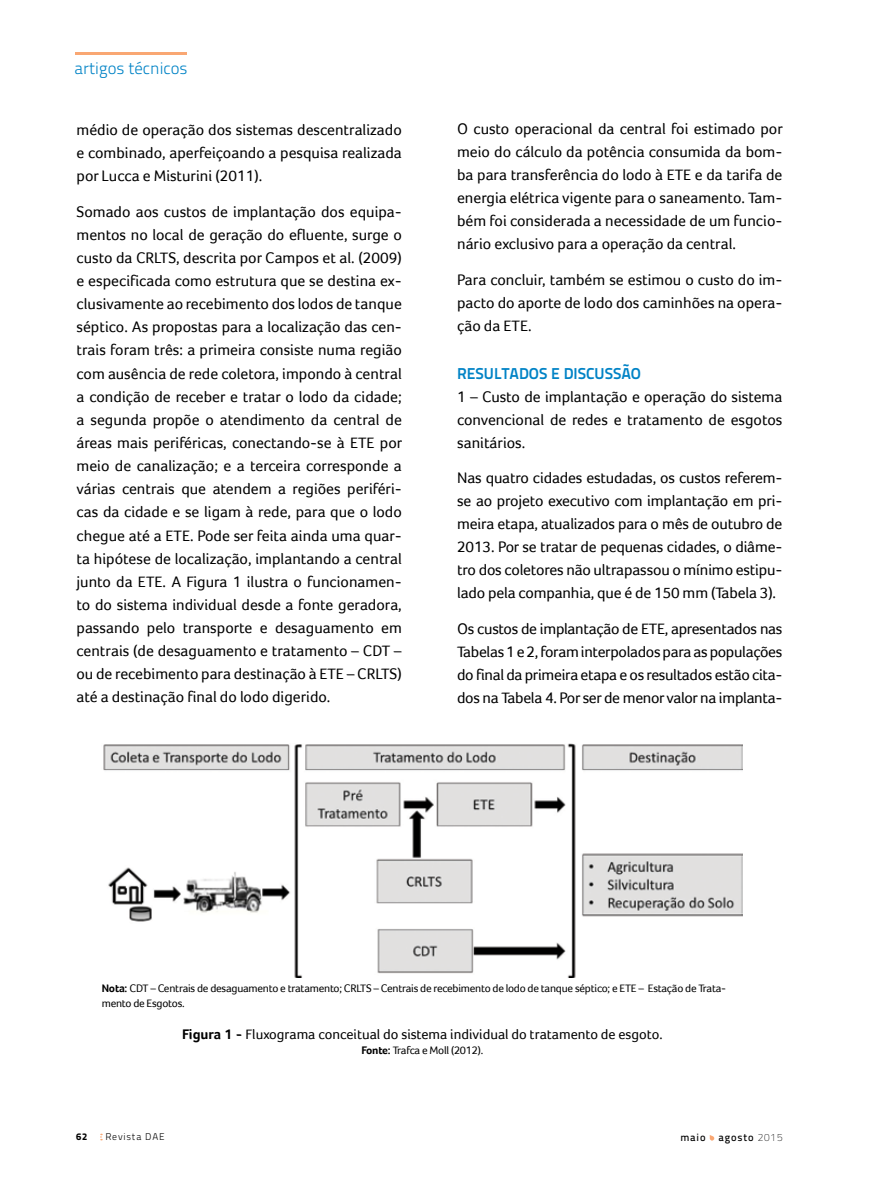
<style>
.page{position:relative;width:893px;height:1191px;background:#fff}
.page>*{position:absolute;margin:0;border:0;box-sizing:border-box;transform-origin:0 0}
.t1{font:300 16.65px "Titillium Text 22 L";color:#0083c6}
.t2{font:15.75px/23.1px "Foco";color:#000;text-align:justify}
.t3{font:700 15.75px "Titillium Text 22 L";color:#0083c6}
.t4{font:14.25px "Foco";color:#000}
.t5{font:11.25px/15px "Foco";letter-spacing:-.02em;color:#000}
.t6{font:500 10.5px "Titillium Text 22 L";letter-spacing:.08em;color:#000}
.t7{font:300 9.75px "Titillium Text 22 L";letter-spacing:.08em;color:#000}
.t8{font:800 9.75px "Titillium Text 22 L";color:#000}
.s1{font-weight:700}
.s2{font-weight:100}
</style>
<div class="page">
<img style="left:103px;top:744px;width:640px;height:233px">
<hr style="left:75px;top:52px;width:112px;height:3px;background:#f9a773">
<svg style="left:710px;top:1135px;width:4px;height:5px"></svg>
<p class="t1" style="left:75px;top:56px;width:115px">artigos técnicos</p>
<p class="t2" style="left:77px;top:118px;width:327px">médio de operação dos sistemas descentralizado e combinado, aperfeiçoando a pesquisa realizada por Lucca e Misturini (2011).</p>
<p class="t2" style="left:77px;top:200px;width:327px">Somado aos custos de implantação dos equipa&shy;mentos no local de geração do efluente, surge o custo da CRLTS, descrita por Campos et al. (2009) e especificada como estrutura que se destina ex&shy;clusivamente ao recebimento dos lodos de tanque séptico. As propostas para a localização das cen&shy;trais foram três: a primeira consiste numa região com ausência de rede coletora, impondo à central a condição de receber e tratar o lodo da cidade; a segunda propõe o atendimento da central de áreas mais periféricas, conectando-se à ETE por meio de canalização; e a terceira corresponde a várias centrais que atendem a regiões periféri&shy;cas da cidade e se ligam à rede, para que o lodo chegue até a ETE. Pode ser feita ainda uma quar&shy;ta hipótese de localização, implantando a central junto da ETE. A Figura 1 ilustra o funcionamen&shy;to do sistema individual desde a fonte geradora, passando pelo transporte e desaguamento em centrais (de desaguamento e tratamento – CDT – ou de recebimento para destinação à ETE – CRLTS) até a destinação final do lodo digerido.</p>
<p class="t2" style="left:457px;top:117px;width:327px">O custo operacional da central foi estimado por meio do cálculo da potência consumida da bom&shy;ba para transferência do lodo à ETE e da tarifa de energia elétrica vigente para o saneamento. Tam&shy;bém foi considerada a necessidade de um funcio&shy;nário exclusivo para a operação da central.</p>
<p class="t2" style="left:457px;top:268px;width:327px">Para concluir, também se estimou o custo do im&shy;pacto do aporte de lodo dos caminhões na opera&shy;ção da ETE.</p>
<p class="t3" style="left:457px;top:361px;width:185px">RESULTADOS E DISCUSSÃO</p>
<p class="t2" style="left:457px;top:385px;width:327px">1 – Custo de implantação e operação do sistema convencional de redes e tratamento de esgotos sanitários.</p>
<p class="t2" style="left:457px;top:466px;width:327px">Nas quatro cidades estudadas, os custos referem&shy;se ao projeto executivo com implantação em pri&shy;meira etapa, atualizados para o mês de outubro de 2013. Por se tratar de pequenas cidades, o diâme&shy;tro dos coletores não ultrapassou o mínimo estipu&shy;lado pela companhia, que é de 150 mm (Tabela 3).</p>
<p class="t2" style="left:457px;top:617px;width:327px">Os custos de implantação de ETE, apresentados nas Tabelas 1 e 2, foram interpolados para as populações do final da primeira etapa e os resultados estão cita&shy;dos na Tabela 4. Por ser de menor valor na implanta-</p>
<p class="t5" style="left:102px;top:980px;width:626px"><span class="s1">Nota:</span> CDT – Centrais de desaguamento e tratamento; CRLTS – Centrais de recebimento de lodo de tanque séptico; e ETE – Estação de Trata&shy;mento de Esgotos.</p>
<p class="t4" style="left:182px;top:1026px;width:482px"><span class="s1">Figura 1 -</span> Fluxograma conceitual do sistema individual do tratamento de esgoto.</p>
<p class="t5" style="left:361px;top:1043px;width:123px"><span class="s1">Fonte:</span> Trafca e Moll (2012).</p>
<p class="t8" style="left:76px;top:1129px;width:13px">62</p>
<p class="t7" style="left:105px;top:1129px;width:61px">Revista DAE</p>
<p class="t6" style="left:680px;top:1129px;width:104px">maio agosto <span class="s2">2015</span></p>
</div>
